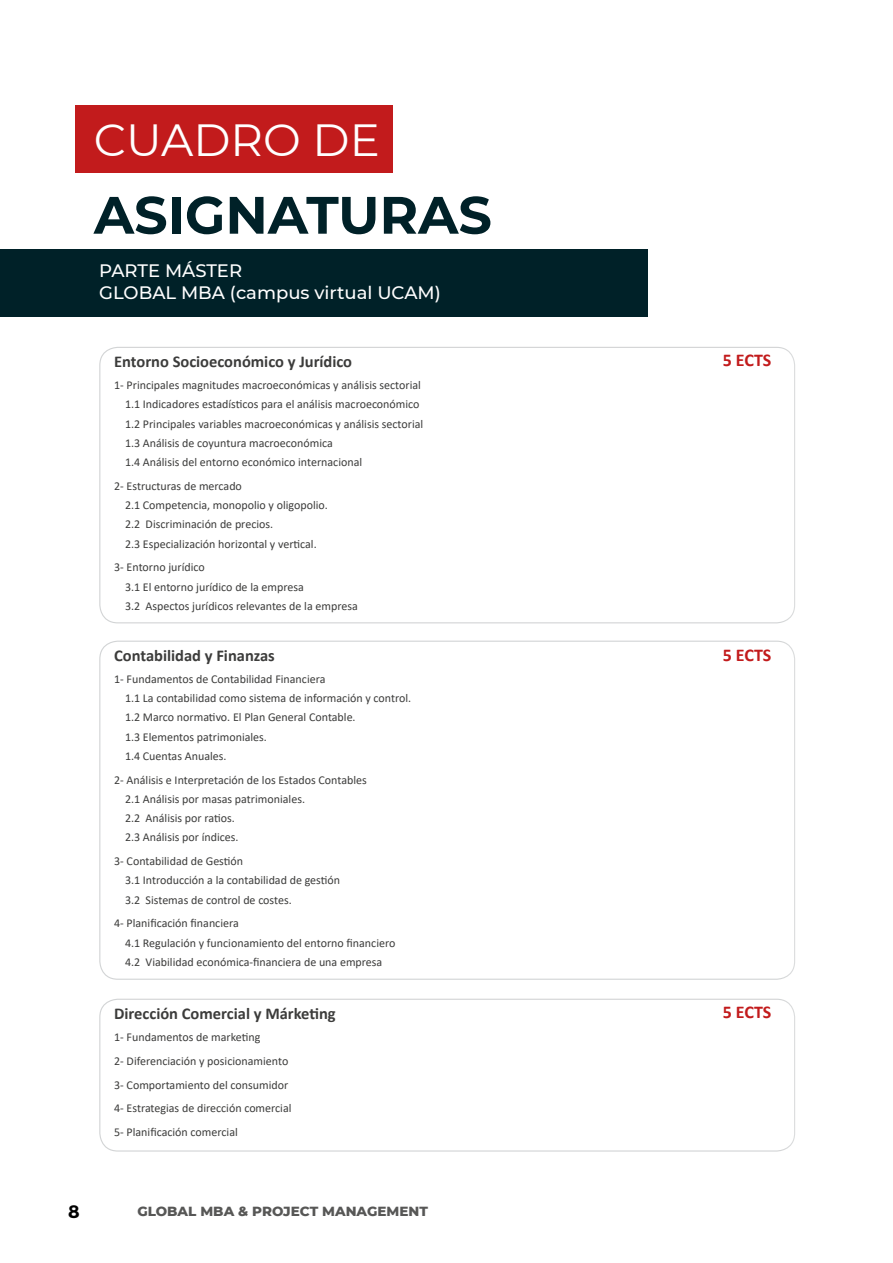
<style>
.page{position:relative;width:893px;height:1263px;background:#fff}
.page>*{position:absolute;margin:0;border:0;box-sizing:border-box;transform-origin:0 0}
.t1{font:700 52.5px "Montserrat";color:#002128}
.t2{font:45px "Montserrat";color:#fff}
.t3{font:500 18px/21.6px "Montserrat";color:#fff}
.t4{font:700 18px "Calibri";letter-spacing:-.005em;color:#c21b1c}
.t5{font:700 18px "Montserrat";color:#000}
.t6{font:700 16.5px "Calibri";color:#3c3c3b}
.t7{font:800 13.5px "Montserrat";color:#575756}
.t8{font:12px/19.2px "Calibri";color:#3c3c3b}
</style>
<div class="page">
<div style="left:0;top:249px;width:648px;height:67px;background:#002128"></div>
<div style="left:76px;top:106px;width:317px;height:67px;background:#c21b1c"></div>
<div style="left:99px;top:999px;width:696px;height:152px;border:1px solid #d2d4d5;border-radius:18px"></div>
<h2 class="t2" style="left:94px;top:109px;width:288px">CUADRO DE</h2>
<h1 class="t1" style="left:94px;top:177px;width:400px">ASIGNATURAS</h1>
<h3 class="t3" style="left:99px;top:259px;width:343px">PARTE MÁSTER<br>GLOBAL MBA (campus virtual UCAM)</h3>
<h3 class="t6" style="left:114px;top:350px;width:240px">Entorno Socioeconómico y Jurídico</h3>
<p class="t8" style="left:125px;top:375px;width:300px;text-indent:-11px">1- Principales magnitudes macroeconómicas y análisis sectorial 1.1 Indicadores estadísticos para el análisis macroeconómico 1.2 Principales variables macroeconómicas y análisis sectorial 1.3 Análisis de coyuntura macroeconómica<br>1.4 Análisis del entorno económico internacional</p>
<p class="t8" style="left:125px;top:476px;width:204px;text-indent:-11px">2- Estructuras de mercado<br>2.1 Competencia, monopolio y oligopolio.<br>2.2 Discriminación de precios.<br>2.3 Especialización horizontal y vertical.</p>
<p class="t8" style="left:125px;top:557px;width:234px;text-indent:-11px">3- Entorno jurídico<br>3.1 El entorno jurídico de la empresa<br>3.2 Aspectos jurídicos relevantes de la empresa</p>
<h3 class="t6" style="left:114px;top:644px;width:162px">Contabilidad y Finanzas</h3>
<p class="t8" style="left:125px;top:669px;width:288px;text-indent:-11px">1- Fundamentos de Contabilidad Financiera<br>1.1 La contabilidad como sistema de información y control.<br>1.2 Marco normativo. El Plan General Contable.<br>1.3 Elementos patrimoniales.<br>1.4 Cuentas Anuales.</p>
<p class="t8" style="left:125px;top:770px;width:243px;text-indent:-11px">2- Análisis e Interpretación de los Estados Contables 2.1 Análisis por masas patrimoniales.<br>2.2 Análisis por ratios.<br>2.3 Análisis por índices.</p>
<p class="t8" style="left:125px;top:851px;width:217px;text-indent:-11px">3- Contabilidad de Gestión<br>3.1 Introducción a la contabilidad de gestión<br>3.2 Sistemas de control de costes.</p>
<p class="t8" style="left:125px;top:913px;width:272px;text-indent:-11px">4- Planificación financiera<br>4.1 Regulación y funcionamiento del entorno financiero<br>4.2 Viabilidad económica-financiera de una empresa</p>
<h3 class="t6" style="left:114px;top:1002px;width:223px">Dirección Comercial y Márketing</h3>
<p class="t8" style="left:114px;top:1025px;width:179px;line-height:23.7px">1- Fundamentos de marketing<br>2- Diferenciación y posicionamiento 3- Comportamiento del consumidor 4- Estrategias de dirección comercial 5- Planificación comercial</p>
<h3 class="t5" style="left:68px;top:1200px;width:13px">8</h3>
<p class="t7" style="left:137px;top:1201px;width:292px">GLOBAL MBA &amp; PROJECT MANAGEMENT</p>
<h3 class="t4" style="left:723px;top:347px;width:50px">5 ECTS</h3>
<h3 class="t4" style="left:723px;top:642px;width:50px">5 ECTS</h3>
<h3 class="t4" style="left:723px;top:999px;width:50px">5 ECTS</h3>
</div>
